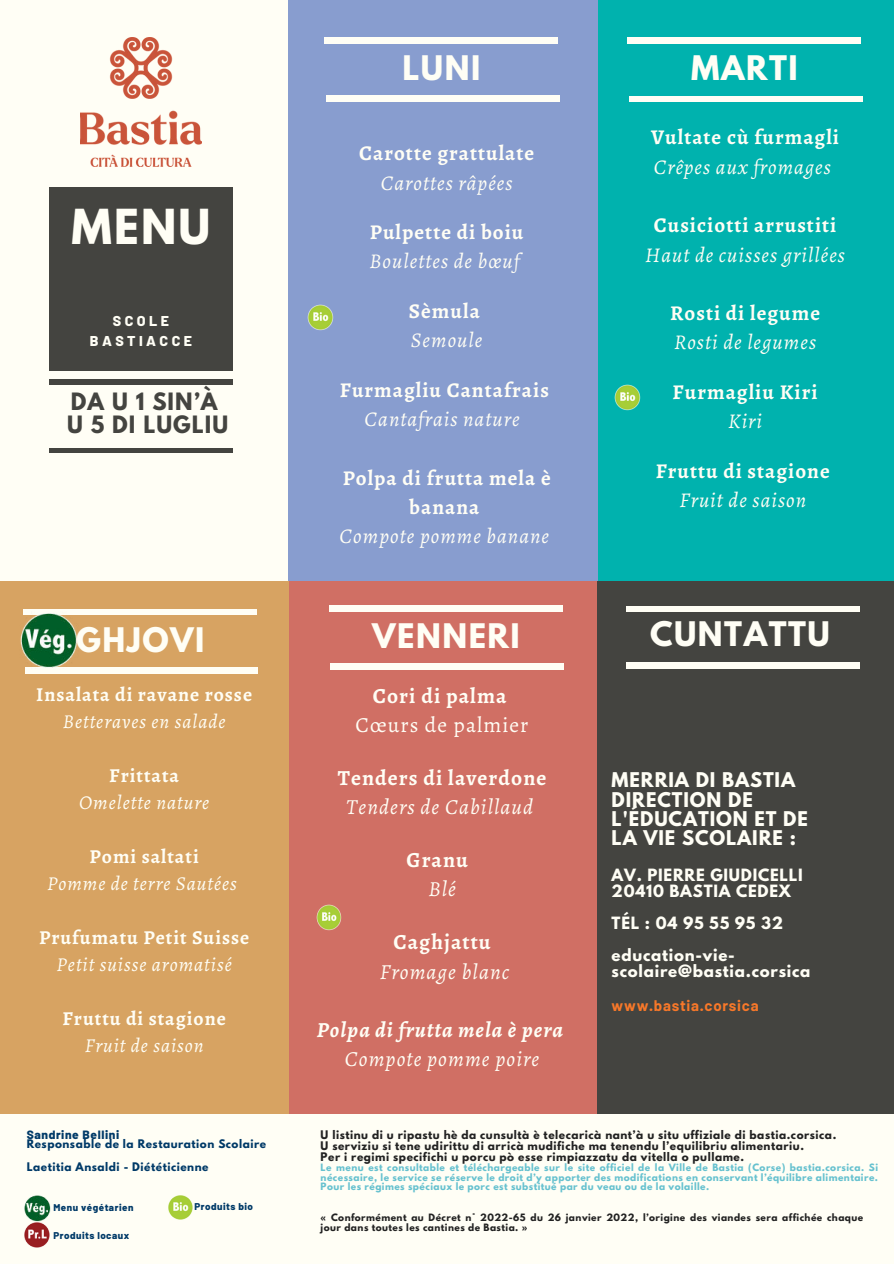
<style>
.page{position:relative;width:894px;height:1264px;background:#fff}
.page>*{position:absolute;margin:0;border:0;box-sizing:border-box;transform-origin:0 0}
.t1{font:700 42.75px "League Spartan";color:#fffef5}
.t2{font:700 30px "League Spartan";letter-spacing:.05em;color:#fffef5}
.t3{font:italic 21.45px "Alegreya";letter-spacing:.05em;color:#fffef5}
.t4{font:700 21.45px "Alegreya";letter-spacing:.05em;color:#fffef5}
.t5{font:italic 700 21.45px "Alegreya";letter-spacing:.05em;color:#fffef5}
.t6{font:21.45px "Alegreya";letter-spacing:.05em;color:#fffef5}
.t7{font:700 21.15px/23.1px "League Spartan";letter-spacing:.05em;color:#444440}
.t8{font:700 21px/29.2px "Alegreya";letter-spacing:.05em;color:#fffef5;text-align:center}
.t9{font:italic 21px "Alegreya";letter-spacing:.05em;color:#fffef5}
.t10{font:italic 19.65px "Alegreya";letter-spacing:.05em;color:#fffef5}
.t11{font:700 19.65px "Alegreya";letter-spacing:.05em;color:#fffef5}
.t12{font:700 18px/19.2px "League Spartan";letter-spacing:.05em;color:#fffef5}
.t13{font:700 15px/16px "League Spartan";letter-spacing:.05em;color:#fffef5}
.t14{font:700 15px "Barlow";letter-spacing:.05em;color:#f87829}
.t15{font:800 14.25px/19.8px "Barlow";letter-spacing:.24em;color:#fffef5;text-align:center}
.t16{font:800 12px "Barlow";letter-spacing:.05em;color:#003a68}
.t17{font:700 10.5px/11.2px "League Spartan";letter-spacing:.05em;color:#222}
.t18{font:700 10.5px/22.8px "League Spartan";letter-spacing:.05em;color:#003a68}
.t19{font:800 9.75px "Barlow";letter-spacing:.05em;color:#003a68}
.t20{font:700 9px/9.8px "League Spartan";letter-spacing:.05em;color:#66c1cf;text-align:justify}
.t21{font:700 9px/9.8px "League Spartan";letter-spacing:.05em;color:#222}
</style>
<div class="page">
<div style="left:0;top:0;width:893px;height:1263px;background:#fffef5"></div>
<div style="left:289px;top:0;width:313px;height:582px;background:#889dcf"></div>
<div style="left:598px;top:0;width:295px;height:612px;background:#00b2ae"></div>
<img style="left:80px;top:38px;width:121px;height:128px">
<div style="left:49px;top:188px;width:183px;height:182px;background:#444440"></div>
<hr style="left:49px;top:380px;width:183px;height:4px;background:#444440">
<hr style="left:49px;top:448px;width:183px;height:4px;background:#444440">
<div style="left:0;top:581px;width:288px;height:532px;background:#d7a362"></div>
<div style="left:289px;top:581px;width:313px;height:532px;background:#d06f64"></div>
<div style="left:597px;top:581px;width:296px;height:532px;background:#444440"></div>
<div style="left:626px;top:661px;width:232px;height:6px;background:#fffef5"></div>
<div style="left:626px;top:606px;width:233px;height:6px;background:#fffef5"></div>
<div style="left:626px;top:663px;width:232px;height:5px;background:#fffef5"></div>
<div style="left:329px;top:605px;width:233px;height:6px;background:#fffef5"></div>
<div style="left:330px;top:664px;width:233px;height:5px;background:#fffef5"></div>
<div style="left:23px;top:609px;width:233px;height:6px;background:#fffef5"></div>
<div style="left:25px;top:667px;width:233px;height:6px;background:#fffef5"></div>
<div style="left:324px;top:38px;width:233px;height:5px;background:#fffef5"></div>
<div style="left:326px;top:96px;width:233px;height:5px;background:#fffef5"></div>
<div style="left:627px;top:38px;width:233px;height:5px;background:#fffef5"></div>
<div style="left:629px;top:96px;width:232px;height:6px;background:#fffef5"></div>
<img style="left:168px;top:1195px;width:25px;height:25px">
<img style="left:24px;top:1195px;width:26px;height:53px">
<img style="left:614px;top:384px;width:26px;height:26px">
<img style="left:316px;top:905px;width:26px;height:25px">
<img style="left:307px;top:305px;width:26px;height:25px">
<img style="left:20px;top:613px;width:58px;height:55px">
<h1 class="t1" style="left:71px;top:193px;width:140px">MENU</h1>
<h3 class="t15" style="left:90px;top:311px;width:104px">SCOLE<br>BASTIACCE</h3>
<h3 class="t7" style="left:67px;top:390px;width:162px">DA U 1 SIN’À<br>U 5 DI LUGLIU</h3>
<h2 class="t2" style="left:402px;top:44px;width:79px">LUNI</h2>
<h2 class="t2" style="left:691px;top:44px;width:108px">MARTI</h2>
<h3 class="t8" style="left:359px;top:138px;width:176px">Carotte grattulate</h3>
<h3 class="t9" style="left:380px;top:168px;width:133px">Carottes râpées</h3>
<h3 class="t8" style="left:370px;top:217px;width:155px">Pulpette di boiu</h3>
<h3 class="t9" style="left:369px;top:247px;width:151px">Boulettes de bœuf</h3>
<h3 class="t8" style="left:409px;top:296px;width:72px">Sèmula</h3>
<h3 class="t9" style="left:411px;top:326px;width:73px">Semoule</h3>
<h3 class="t8" style="left:340px;top:375px;width:210px">Furmagliu Cantafrais</h3>
<h3 class="t9" style="left:364px;top:405px;width:156px">Cantafrais nature</h3>
<h3 class="t8" style="left:342px;top:462px;width:209px">Polpa di frutta mela è banana</h3>
<h3 class="t9" style="left:339px;top:522px;width:211px">Compote pomme banane</h3>
<h3 class="t8" style="left:651px;top:122px;width:189px">Vultate cù furmagli</h3>
<h3 class="t9" style="left:653px;top:153px;width:178px">Crêpes aux fromages</h3>
<h3 class="t8" style="left:653px;top:210px;width:184px">Cusiciotti arrustiti</h3>
<h3 class="t9" style="left:645px;top:240px;width:201px">Haut de cuisses grillées</h3>
<h3 class="t8" style="left:669px;top:298px;width:152px">Rosti di legume</h3>
<h3 class="t9" style="left:673px;top:328px;width:143px">Rosti de legumes</h3>
<h3 class="t8" style="left:672px;top:377px;width:146px">Furmagliu Kiri</h3>
<h3 class="t9" style="left:727px;top:407px;width:36px">Kiri</h3>
<h3 class="t8" style="left:655px;top:455px;width:176px">Fruttu di stagione</h3>
<h3 class="t9" style="left:679px;top:486px;width:128px">Fruit de saison</h3>
<h2 class="t2" style="left:76px;top:616px;width:130px">GHJOVI</h2>
<h2 class="t2" style="left:372px;top:612px;width:149px">VENNERI</h2>
<h3 class="t11" style="left:36px;top:680px;width:217px">Insalata di ravane rosse</h3>
<h3 class="t10" style="left:63px;top:708px;width:164px">Betteraves en salade</h3>
<h3 class="t11" style="left:109px;top:761px;width:71px">Frittata</h3>
<h3 class="t10" style="left:79px;top:789px;width:131px">Omelette nature</h3>
<h3 class="t11" style="left:90px;top:842px;width:111px">Pomi saltati</h3>
<h3 class="t10" style="left:47px;top:870px;width:191px">Pomme de terre Sautées</h3>
<h3 class="t11" style="left:39px;top:923px;width:212px">Prufumatu Petit Suisse</h3>
<h3 class="t10" style="left:57px;top:951px;width:177px">Petit suisse aromatisé</h3>
<h3 class="t11" style="left:62px;top:1004px;width:165px">Fruttu di stagione</h3>
<h3 class="t10" style="left:85px;top:1032px;width:120px">Fruit de saison</h3>
<h3 class="t4" style="left:372px;top:680px;width:135px">Cori di palma</h3>
<h3 class="t6" style="left:355px;top:711px;width:174px">Cœurs de palmier</h3>
<h3 class="t4" style="left:337px;top:763px;width:210px">Tenders di laverdone</h3>
<h3 class="t3" style="left:346px;top:792px;width:188px">Tenders de Cabillaud</h3>
<h3 class="t4" style="left:406px;top:845px;width:63px">Granu</h3>
<h3 class="t3" style="left:428px;top:874px;width:29px">Blé</h3>
<h3 class="t4" style="left:393px;top:927px;width:99px">Caghjattu</h3>
<h3 class="t3" style="left:379px;top:957px;width:131px">Fromage blanc</h3>
<h3 class="t5" style="left:316px;top:1014px;width:248px">Polpa di frutta mela è pera</h3>
<h3 class="t3" style="left:345px;top:1044px;width:196px">Compote pomme poire</h3>
<h2 class="t2" style="left:650px;top:610px;width:181px">CUNTATTU</h2>
<h3 class="t12" style="left:611px;top:770px;width:197px">MERRIA DI BASTIA<br>DIRECTION DE<br>L'ÉDUCATION ET DE<br>LA VIE SCOLAIRE :</h3>
<h3 class="t13" style="left:611px;top:866px;width:192px">AV. PIERRE GIUDICELLI<br>20410 BASTIA CEDEX</h3>
<h3 class="t13" style="left:611px;top:906px;width:173px;line-height:32px">TÉL : 04 95 55 95 32 education-vie-</h3>
<h3 class="t13" style="left:611px;top:962px;width:200px">scolaire@bastia.corsica</h3>
<h3 class="t14" style="left:611px;top:996px;width:148px">www.bastia.corsica</h3>
<h3 class="t16" style="left:27px;top:1126px;width:94px">Sandrine Bellini</h3>
<p class="t18" style="left:27px;top:1132px;width:241px">Responsable de la Restauration Scolaire<br>Laetitia Ansaldi - Diététicienne</p>
<p class="t19" style="left:53px;top:1201px;width:81px">Menu végétarien</p>
<p class="t19" style="left:194px;top:1200px;width:60px">Produits bio</p>
<p class="t19" style="left:53px;top:1229px;width:77px">Produits locaux</p>
<p class="t17" style="left:320px;top:1128px;width:517px">U listinu di u ripastu hè da cunsultà è telecaricà nant’à u situ uffiziale di bastia.corsica.<br>U serviziu si tene udirittu di arricà mudifiche ma tenendu l’equilibriu alimentariu.<br>Per i regimi specifichi u porcu pò esse rimpiazzatu da vitella o pullame.</p>
<p class="t20" style="left:320px;top:1162px;width:558px">Le menu est consultable et téléchargeable sur le site officiel de la Ville de Bastia (Corse) bastia.corsica. Si nécessaire, le service se réserve le droit d’y apporter des modifications en conservant l’équilibre alimentaire.<br>Pour les régimes spéciaux le porc est substitué par du veau ou de la volaille.</p>
<p class="t21" style="left:320px;top:1212px;width:544px">« Conformément au Décret n° 2022-65 du 26 janvier 2022, l’origine des viandes sera affichée chaque jour dans toutes les cantines de Bastia. »</p>
</div>
